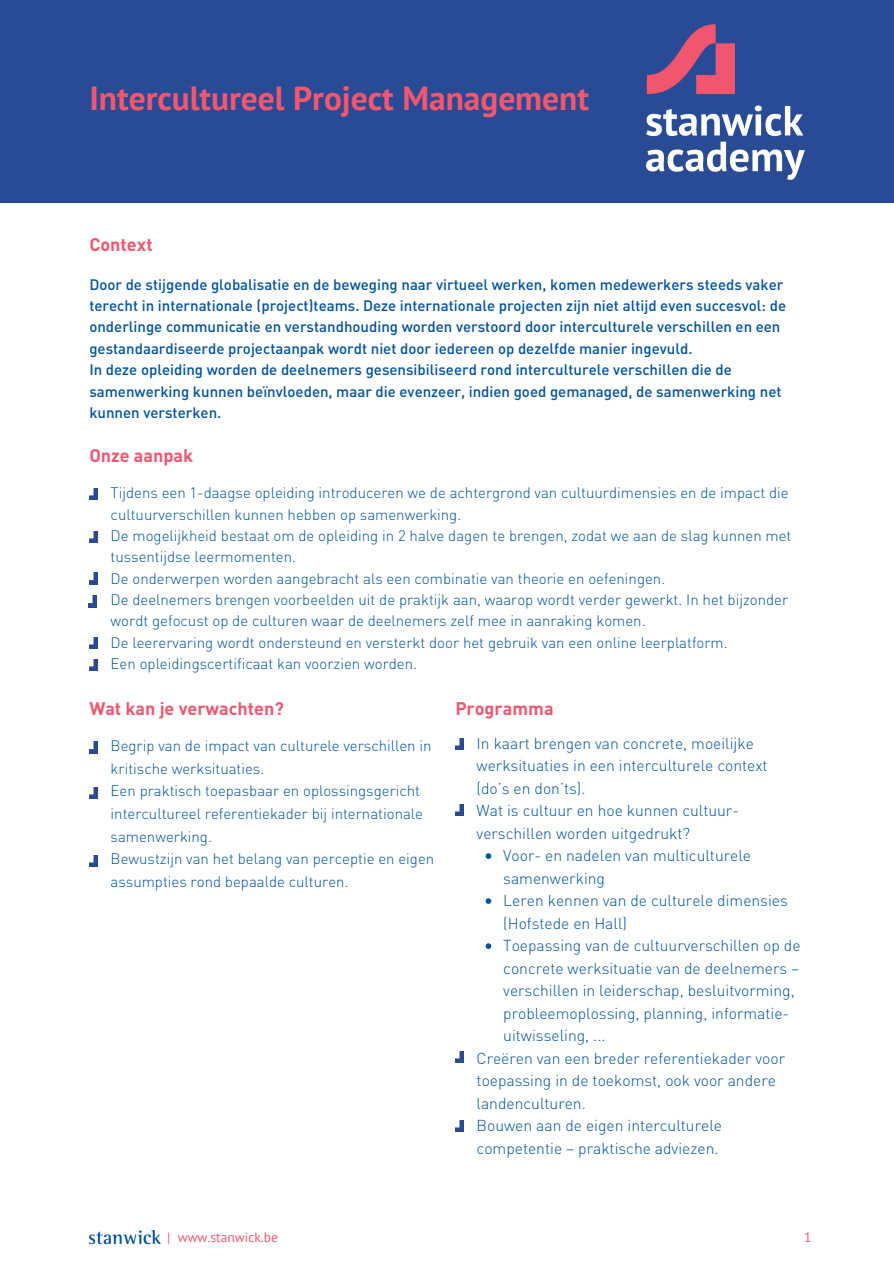
<style>
.page{position:relative;width:894px;height:1264px;background:#fff}
.page>*{position:absolute;margin:0;border:0;box-sizing:border-box;transform-origin:0 0}
.t1{font:700 33.3px "PT Sans";color:#f1576f}
.t2{font:700 18px "DIN Pro";color:#f1576f}
.t3{font:300 15.6px/22.5px "DIN Pro";color:#0052a2}
.t4{font:300 15px/21.3px "DIN Pro";color:#0052a2}
.t5{font:500 15px/21.3px "DIN Pro";color:#0052a2}
.t6{font:13.5px "PT Sans";color:#f1576f}
</style>
<div class="page">
<div style="left:1px;top:0;width:892px;height:202px;background:#294a94"></div>
<img style="left:646px;top:25px;width:157px;height:155px">
<svg style="left:89px;top:488px;width:8px;height:11px"></svg>
<svg style="left:89px;top:531px;width:8px;height:11px"></svg>
<svg style="left:89px;top:596px;width:8px;height:11px"></svg>
<img style="left:89px;top:1230px;width:71px;height:15px">
<svg style="left:89px;top:741px;width:8px;height:12px"></svg>
<svg style="left:89px;top:573px;width:8px;height:11px"></svg>
<svg style="left:455px;top:1051px;width:8px;height:11px"></svg>
<svg style="left:485px;top:853px;width:6px;height:5px"></svg>
<svg style="left:485px;top:898px;width:6px;height:5px"></svg>
<svg style="left:485px;top:943px;width:6px;height:5px"></svg>
<svg style="left:455px;top:738px;width:8px;height:11px"></svg>
<svg style="left:455px;top:804px;width:8px;height:11px"></svg>
<svg style="left:455px;top:1120px;width:8px;height:11px"></svg>
<svg style="left:89px;top:637px;width:8px;height:11px"></svg>
<svg style="left:89px;top:787px;width:8px;height:11px"></svg>
<svg style="left:89px;top:855px;width:8px;height:11px"></svg>
<svg style="left:89px;top:659px;width:8px;height:11px"></svg>
<p class="t1" style="left:89px;top:76px;width:501px">Intercultureel Project Management</p>
<p class="t2" style="left:89px;top:233px;width:65px">Context</p>
<h2 class="t5" style="left:89px;top:273px;width:698px">Door de stijgende globalisatie en de beweging naar virtueel werken, komen medewerkers steeds vaker terecht in internationale (project)teams. Deze internationale projecten zijn niet altijd even succesvol: de onderlinge communicatie en verstandhouding worden verstoord door interculturele verschillen en een gestandaardiseerde projectaanpak wordt niet door iedereen op dezelfde manier ingevuld.<br>In deze opleiding worden de deelnemers gesensibiliseerd rond interculturele verschillen die de samenwerking kunnen beïnvloeden, maar die evenzeer, indien goed gemanaged, de samenwerking net kunnen versterken.</h2>
<p class="t2" style="left:89px;top:443px;width:105px">Onze aanpak</p>
<p class="t4" style="left:111px;top:481px;width:682px">Tijdens een 1-daagse opleiding introduceren we de achtergrond van cultuurdimensies en de impact die cultuurverschillen kunnen hebben op samenwerking.<br>De mogelijkheid bestaat om de opleiding in 2 halve dagen te brengen, zodat we aan de slag kunnen met tussentijdse leermomenten.<br>De onderwerpen worden aangebracht als een combinatie van theorie en oefeningen.<br>De deelnemers brengen voorbeelden uit de praktijk aan, waarop wordt verder gewerkt. In het bijzonder wordt gefocust op de culturen waar de deelnemers zelf mee in aanraking komen.<br>De leerervaring wordt ondersteund en versterkt door het gebruik van een online leerplatform.<br>Een opleidingscertificaat kan voorzien worden.</p>
<h4 class="t2" style="left:89px;top:696px;width:196px">Wat kan je verwachten?</h4>
<h2 class="t4" style="left:111px;top:734px;width:325px;line-height:22.5px">Begrip van de impact van culturele verschillen in kritische werksituaties.<br>Een praktisch toepasbaar en oplossingsgericht intercultureel referentiekader bij internationale samenwerking.<br>Bewustzijn van het belang van perceptie en eigen assumpties rond bepaalde culturen.</h2>
<h4 class="t2" style="left:455px;top:696px;width:100px">Programma</h4>
<h2 class="t3" style="left:476px;top:731px;width:292px">In kaart brengen van concrete, moeilijke werksituaties in een interculturele context (do’s en don’ts).<br>Wat is cultuur en hoe kunnen cultuur&shy;verschillen worden uitgedrukt?</h2>
<h4 class="t3" style="left:503px;top:843px;width:249px">Voor- en nadelen van multiculturele samenwerking</h4>
<p class="t3" style="left:503px;top:888px;width:286px">Leren kennen van de culturele dimensies (Hofstede en Hall)</p>
<p class="t3" style="left:503px;top:933px;width:299px">Toepassing van de cultuurverschillen op de concrete werksituatie van de deelnemers – verschillen in leiderschap, besluitvorming, probleemoplossing, planning, informatie&shy;uitwisseling, ...</p>
<p class="t3" style="left:476px;top:1046px;width:310px">Creëren van een breder referentiekader voor toepassing in de toekomst, ook voor andere landenculturen.<br>Bouwen aan de eigen interculturele competentie – praktische adviezen.</p>
<p class="t6" style="left:167px;top:1228px;width:112px">| www.stanwick.be</p>
<p class="t6" style="left:804px;top:1228px;width:9px">1</p>
</div>
